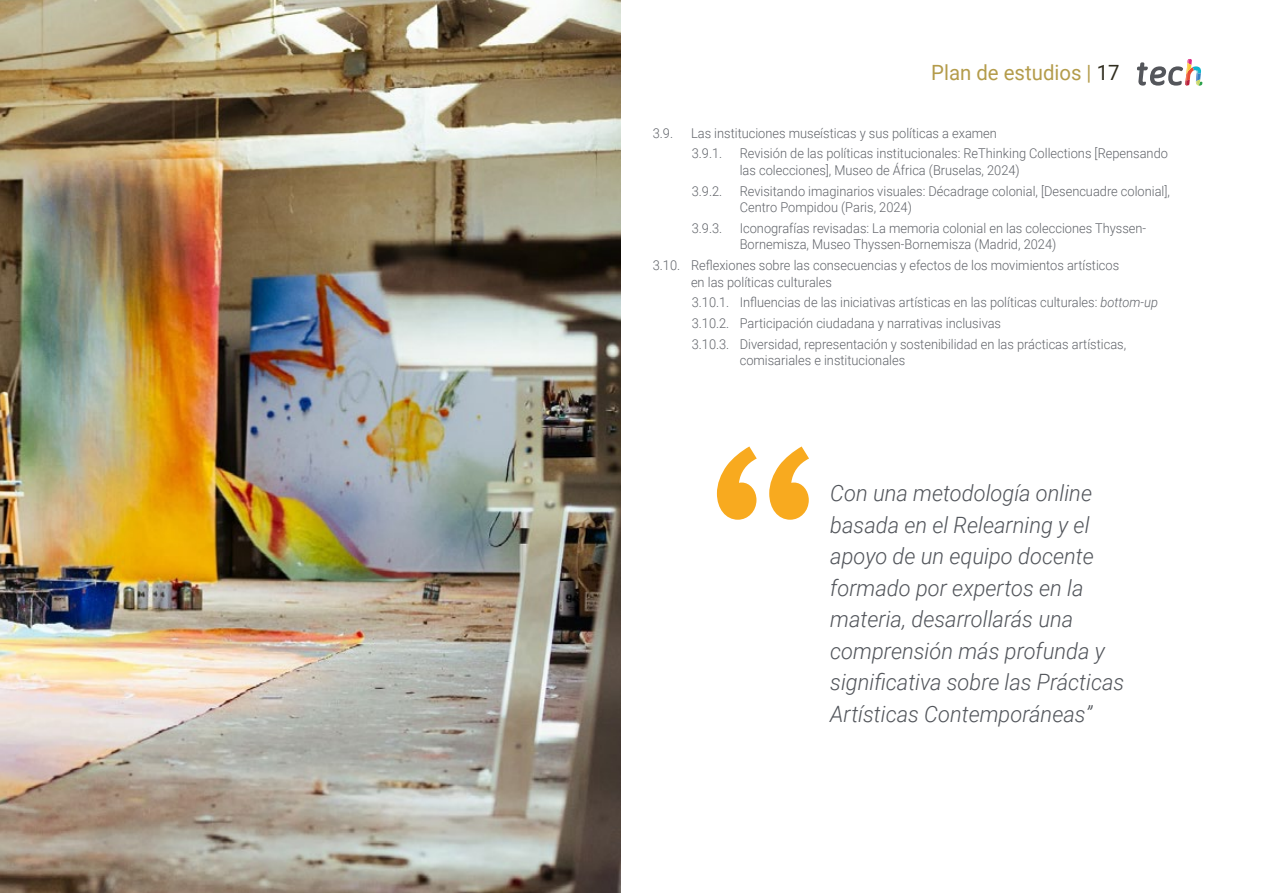
<style>
.page{position:relative;width:1263px;height:893px;background:#fff}
.page>*{position:absolute;margin:0;border:0;box-sizing:border-box;transform-origin:0 0}
.t1{font:italic 300 22.5px/31.5px "Roboto";color:#52555b}
.t2{font:21px "Roboto";color:#b49c4b}
.t3{font:300 13.5px/16.5px "Roboto";color:#61646a;scale:.95 1}
.s1{color:#312e20}
.s2{font-style:italic}
</style>
<div class="page">
<img style="left:0;top:0;width:621px;height:893px">
<svg style="left:717px;top:446px;width:92px;height:74px"></svg>
<svg style="left:1137px;top:59px;width:65px;height:27px"></svg>
<h2 class="t2" style="left:931px;top:57px;width:190px">Plan de estudios | <span class="s1">17</span></h2>
<p class="t3" style="left:653px;top:124px;width:23px">3.9.</p>
<p class="t3" style="left:691px;top:122px;width:324px;line-height:20.7px">Las instituciones museísticas y sus políticas a examen<br>3.9.1.</p>
<p class="t3" style="left:740px;top:145px;width:452px">Revisión de las políticas institucionales: ReThinking Collections [Repensando las colecciones], Museo de África (Bruselas, 2024)</p>
<p class="t3" style="left:692px;top:182px;width:34px">3.9.2.</p>
<p class="t3" style="left:740px;top:182px;width:454px">Revisitando imaginarios visuales: Décadrage colonial, [Desencuadre colonial],<br>Centro Pompidou (Paris, 2024)</p>
<p class="t3" style="left:692px;top:219px;width:34px">3.9.3.</p>
<p class="t3" style="left:740px;top:219px;width:429px">Iconografías revisadas: La memoria colonial en las colecciones Thyssen-<br>Bornemisza, Museo Thyssen-Bornemisza (Madrid, 2024)</p>
<p class="t3" style="left:691px;top:257px;width:452px;text-indent:-38px">3.10. Reflexiones sobre las consecuencias y efectos de los movimientos artísticos en las políticas culturales</p>
<p class="t3" style="left:692px;top:292px;width:492px;line-height:20.7px">3.10.1. Influencias de las iniciativas artísticas en las políticas culturales: <span class="s2">bottom-up<br></span>3.10.2. Participación ciudadana y narrativas inclusivas<br>3.10.3. Diversidad, representación y sostenibilidad en las prácticas artísticas,</p>
<p class="t3" style="left:740px;top:352px;width:176px">comisariales e institucionales</p>
<h1 class="t1" style="left:830px;top:476px;width:295px">Con una metodología online basada en el Relearning y el apoyo de un equipo docente formado por expertos en la materia, desarrollarás una comprensión más profunda y significativa sobre las Prácticas<br>Artísticas Contemporáneas”</h1>
</div>
